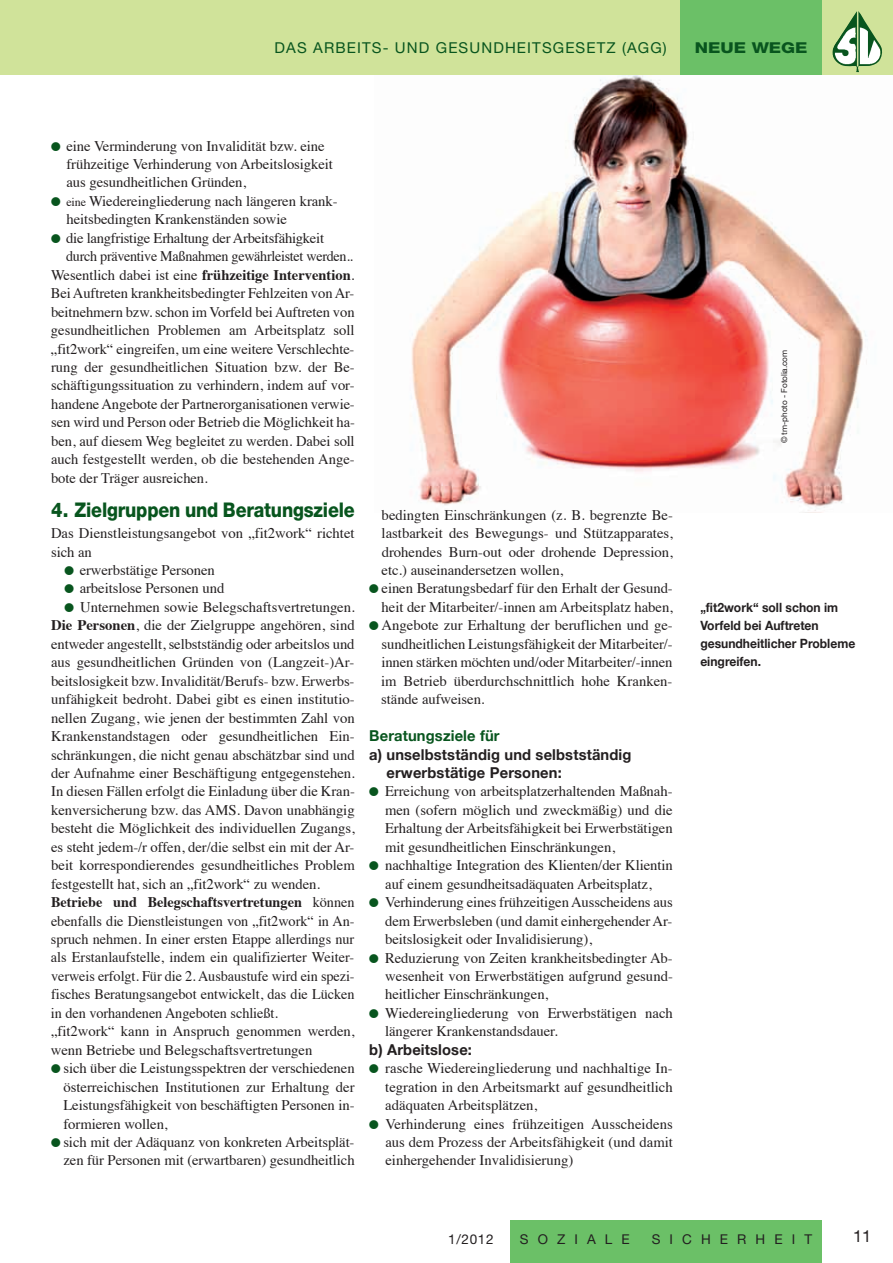
<style>
.page{position:relative;width:893px;height:1263px;background:#fff}
.page>*{position:absolute;margin:0;border:0;box-sizing:border-box;transform-origin:0 0}
.t1{font:800 20.25px "Helvetica Neue";letter-spacing:-.01em;color:#08551e;scale:.9 1}
.t2{font:16.5px "Helvetica Neue";color:#231f20}
.t3{font:700 15px/18.5px "Helvetica Neue";letter-spacing:.01em;color:#231f20}
.t4{font:15px "Helvetica Neue";letter-spacing:.075em;color:#08551e}
.t5{font:700 15px "Helvetica Neue";letter-spacing:.01em;color:#08551e}
.t6{font:800 15px "Helvetica Neue";color:#08551e;scale:1.2 1}
.t7{font:14.7px "Times";letter-spacing:-.005em;color:#231f20}
.t8{font:14.7px "Times";letter-spacing:-.005em;color:#231f20;scale:.96 1}
.t9{font:700 14.7px "Times";color:#231f20}
.t10{font:13.5px "Helvetica Neue";letter-spacing:.675em;color:#231f20}
.t11{font:700 12.75px/18px "Helvetica Neue";color:#231f20;scale:.95 1}
.t12{font:8.25px "Helvetica Neue";letter-spacing:-.005em;color:#231f20}
.s1{font-family:"Monotype Sorts";font-size:12px;color:#08551e}
.s2{font-size:12px}
.s3{font-weight:700}
.s4{font-weight:400}
</style>
<div class="page">
<img style="left:375px;top:74px;width:518px;height:439px">
<div style="left:0;top:0;width:893px;height:74px;background:#d0e39a"></div>
<img style="left:832px;top:11px;width:50px;height:61px">
<div style="left:680px;top:0;width:142px;height:74px;background:#6bc067"></div>
<div style="left:510px;top:1220px;width:312px;height:43px;background:#6bc067"></div>
<p class="t4" style="left:275px;top:43px;width:394px">DAS ARBEITS- UND GESUNDHEITSGESETZ (AGG)</p>
<p class="t6" style="left:695px;top:43px;width:96px">NEUE WEGE</p>
<p class="t7" style="left:51px;top:140px;width:275px"><span class="s1">l</span> eine Verminderung von Invalidität bzw. eine</p>
<p class="t7" style="left:66px;top:158px;width:268px">frühzeitige Verhinderung von Arbeitslosigkeit</p>
<p class="t7" style="left:66px;top:176px;width:181px">aus gesundheitlichen Gründen,</p>
<p class="t7" style="left:51px;top:195px;width:288px"><span class="s1">l</span> <span class="s2">eine</span> Wiedereingliederung nach längeren krank-</p>
<p class="t7" style="left:66px;top:213px;width:222px">heitsbedingten Krankenständen sowie</p>
<p class="t7" style="left:51px;top:232px;width:275px"><span class="s1">l</span> die langfristige Erhaltung der Arbeitsfähigkeit</p>
<p class="t8" style="left:66px;top:250px;width:300px">durch präventive Maßnahmen gewährleistet werden..</p>
<p class="t7" style="left:51px;top:269px;width:305px">Wesentlich dabei ist eine <span class="s3">frühzeitige Intervention</span>.</p>
<p class="t7" style="left:51px;top:287px;width:305px">Bei Auftreten krankheitsbedingter Fehlzeiten von Ar-</p>
<p class="t7" style="left:51px;top:306px;width:305px">beitnehmern bzw. schon im Vorfeld bei Auftreten von</p>
<p class="t7" style="left:51px;top:324px;width:305px">gesundheitlichen Problemen am Arbeitsplatz soll</p>
<p class="t7" style="left:51px;top:342px;width:305px">„fit2work“ eingreifen, um eine weitere Verschlechte-</p>
<p class="t7" style="left:51px;top:361px;width:305px">rung der gesundheitlichen Situation bzw. der Be-</p>
<p class="t7" style="left:51px;top:379px;width:305px">schäftigungssituation zu verhindern, indem auf vor-</p>
<p class="t7" style="left:51px;top:398px;width:305px">handene Angebote der Partnerorganisationen verwie-</p>
<p class="t7" style="left:51px;top:416px;width:305px">sen wird und Person oder Betrieb die Möglichkeit ha-</p>
<p class="t7" style="left:51px;top:435px;width:305px">ben, auf diesem Weg begleitet zu werden. Dabei soll</p>
<p class="t7" style="left:51px;top:453px;width:305px">auch festgestellt werden, ob die bestehenden Ange-</p>
<p class="t7" style="left:51px;top:472px;width:158px">bote der Träger ausreichen.</p>
<h1 class="t1" style="left:51px;top:503px;width:339px">4. Zielgruppen und Beratungsziele</h1>
<p class="t7" style="left:51px;top:527px;width:305px">Das Dienstleistungsangebot von „fit2work“ richtet</p>
<p class="t7" style="left:51px;top:545px;width:42px">sich an</p>
<p class="t7" style="left:64px;top:564px;width:152px"><span class="s1">l</span> erwerbstätige Personen</p>
<p class="t7" style="left:64px;top:582px;width:161px"><span class="s1">l</span> arbeitslose Personen und</p>
<p class="t7" style="left:64px;top:601px;width:292px"><span class="s1">l</span> Unternehmen sowie Belegschaftsvertretungen.</p>
<p class="t7" style="left:51px;top:619px;width:305px"><span class="s3">Die Personen</span>, die der Zielgruppe angehören, sind</p>
<p class="t7" style="left:51px;top:638px;width:305px">entweder angestellt, selbstständig oder arbeitslos und</p>
<p class="t7" style="left:51px;top:656px;width:305px">aus gesundheitlichen Gründen von (Langzeit-)Ar-</p>
<p class="t7" style="left:51px;top:675px;width:305px">beitslosigkeit bzw. Invalidität/Berufs- bzw. Erwerbs-</p>
<p class="t7" style="left:51px;top:693px;width:305px">unfähigkeit bedroht. Dabei gibt es einen institutio-</p>
<p class="t7" style="left:51px;top:711px;width:305px">nellen Zugang, wie jenen der bestimmten Zahl von</p>
<p class="t7" style="left:51px;top:730px;width:305px">Krankenstandstagen oder gesundheitlichen Ein-</p>
<p class="t7" style="left:51px;top:748px;width:305px">schränkungen, die nicht genau abschätzbar sind und</p>
<p class="t7" style="left:51px;top:767px;width:305px">der Aufnahme einer Beschäftigung entgegenstehen.</p>
<p class="t7" style="left:51px;top:785px;width:305px">In diesen Fällen erfolgt die Einladung über die Kran-</p>
<p class="t7" style="left:51px;top:804px;width:305px">kenversicherung bzw. das AMS. Davon unabhängig</p>
<p class="t7" style="left:51px;top:822px;width:305px">besteht die Möglichkeit des individuellen Zugangs,</p>
<p class="t7" style="left:51px;top:841px;width:305px">es steht jedem-/r offen, der/die selbst ein mit der Ar-</p>
<p class="t7" style="left:51px;top:859px;width:305px">beit korrespondierendes gesundheitliches Problem</p>
<p class="t7" style="left:51px;top:878px;width:270px">festgestellt hat, sich an „fit2work“ zu wenden.</p>
<p class="t9" style="left:51px;top:896px;width:305px">Betriebe und Belegschaftsvertretungen <span class="s4">können</span></p>
<p class="t7" style="left:51px;top:914px;width:305px">ebenfalls die Dienstleistungen von „fit2work“ in An-</p>
<p class="t7" style="left:51px;top:933px;width:305px">spruch nehmen. In einer ersten Etappe allerdings nur</p>
<p class="t7" style="left:51px;top:951px;width:305px">als Erstanlaufstelle, indem ein qualifizierter Weiter-</p>
<p class="t7" style="left:51px;top:970px;width:305px">verweis erfolgt. Für die 2. Ausbaustufe wird ein spezi-</p>
<p class="t7" style="left:51px;top:988px;width:305px">fisches Beratungsangebot entwickelt, das die Lücken</p>
<p class="t7" style="left:51px;top:1007px;width:228px">in den vorhandenen Angeboten schließt.</p>
<p class="t7" style="left:51px;top:1025px;width:305px">„fit2work“ kann in Anspruch genommen werden,</p>
<p class="t7" style="left:51px;top:1044px;width:263px">wenn Betriebe und Belegschaftsvertretungen</p>
<p class="t7" style="left:51px;top:1062px;width:305px"><span class="s1">l</span> sich über die Leistungsspektren der verschiedenen</p>
<p class="t7" style="left:63px;top:1081px;width:293px">österreichischen Institutionen zur Erhaltung der</p>
<p class="t7" style="left:63px;top:1099px;width:293px">Leistungsfähigkeit von beschäftigten Personen in-</p>
<p class="t7" style="left:63px;top:1117px;width:106px">formieren wollen,</p>
<p class="t7" style="left:51px;top:1136px;width:305px"><span class="s1">l</span> sich mit der Adäquanz von konkreten Arbeitsplät-</p>
<p class="t7" style="left:63px;top:1154px;width:293px">zen für Personen mit (erwartbaren) gesundheitlich</p>
<p class="t7" style="left:382px;top:509px;width:293px">bedingten Einschränkungen (z. B. begrenzte Be-</p>
<p class="t7" style="left:382px;top:527px;width:293px">lastbarkeit des Bewegungs- und Stützapparates,</p>
<p class="t7" style="left:382px;top:545px;width:293px">drohendes Burn-out oder drohende Depression,</p>
<p class="t7" style="left:382px;top:564px;width:183px">etc.) auseinandersetzen wollen,</p>
<p class="t7" style="left:369px;top:582px;width:305px"><span class="s1">l</span> einen Beratungsbedarf für den Erhalt der Gesund-</p>
<p class="t7" style="left:382px;top:601px;width:293px">heit der Mitarbeiter/-innen am Arbeitsplatz haben,</p>
<p class="t7" style="left:369px;top:619px;width:305px"><span class="s1">l</span> Angebote zur Erhaltung der beruflichen und ge-</p>
<p class="t7" style="left:382px;top:638px;width:293px">sundheitlichen Leistungsfähigkeit der Mitarbeiter/-</p>
<p class="t7" style="left:381px;top:656px;width:293px">innen stärken möchten und/oder Mitarbeiter/-innen</p>
<p class="t7" style="left:381px;top:675px;width:293px">im Betrieb überdurchschnittlich hohe Kranken-</p>
<p class="t7" style="left:381px;top:693px;width:105px">stände aufweisen.</p>
<p class="t5" style="left:369px;top:726px;width:132px">Beratungsziele für</p>
<p class="t3" style="left:386px;top:745px;width:247px;text-indent:-17px">a) unselbstständig und selbstständig erwerbstätige Personen:</p>
<p class="t7" style="left:369px;top:785px;width:305px"><span class="s1">l</span> Erreichung von arbeitsplatzerhaltenden Maßnah-</p>
<p class="t7" style="left:385px;top:804px;width:289px">men (sofern möglich und zweckmäßig) und die</p>
<p class="t7" style="left:385px;top:822px;width:289px">Erhaltung der Arbeitsfähigkeit bei Erwerbstätigen</p>
<p class="t7" style="left:385px;top:841px;width:231px">mit gesundheitlichen Einschränkungen,</p>
<p class="t7" style="left:369px;top:859px;width:305px"><span class="s1">l</span> nachhaltige Integration des Klienten/der Klientin</p>
<p class="t7" style="left:385px;top:878px;width:268px">auf einem gesundheitsadäquaten Arbeitsplatz,</p>
<p class="t7" style="left:369px;top:896px;width:305px"><span class="s1">l</span> Verhinderung eines frühzeitigen Ausscheidens aus</p>
<p class="t7" style="left:385px;top:914px;width:289px">dem Erwerbsleben (und damit einhergehender Ar-</p>
<p class="t7" style="left:385px;top:933px;width:208px">beitslosigkeit oder Invalidisierung),</p>
<p class="t7" style="left:369px;top:951px;width:305px"><span class="s1">l</span> Reduzierung von Zeiten krankheitsbedingter Ab-</p>
<p class="t7" style="left:385px;top:970px;width:289px">wesenheit von Erwerbstätigen aufgrund gesund-</p>
<p class="t7" style="left:385px;top:988px;width:165px">heitlicher Einschränkungen,</p>
<p class="t7" style="left:369px;top:1007px;width:305px"><span class="s1">l</span> Wiedereingliederung von Erwerbstätigen nach</p>
<p class="t7" style="left:385px;top:1025px;width:174px">längerer Krankenstandsdauer.</p>
<p class="t3" style="left:369px;top:1040px;width:104px">b) Arbeitslose:</p>
<p class="t7" style="left:369px;top:1062px;width:305px"><span class="s1">l</span> rasche Wiedereingliederung und nachhaltige In-</p>
<p class="t7" style="left:385px;top:1081px;width:289px">tegration in den Arbeitsmarkt auf gesundheitlich</p>
<p class="t7" style="left:385px;top:1099px;width:153px">adäquaten Arbeitsplätzen,</p>
<p class="t7" style="left:369px;top:1117px;width:305px"><span class="s1">l</span> Verhinderung eines frühzeitigen Ausscheidens</p>
<p class="t7" style="left:385px;top:1136px;width:289px">aus dem Prozess der Arbeitsfähigkeit (und damit</p>
<p class="t7" style="left:385px;top:1154px;width:189px">einhergehender Invalidisierung)</p>
<p class="t12" style="left:781px;top:443px;width:95px;rotate:-90deg">© tm-photo - Fotolia.com</p>
<p class="t11" style="left:700px;top:598px;width:165px">„fit2work“ soll schon im<br>Vorfeld bei Auftreten gesundheitlicher Probleme eingreifen.</p>
<p class="t10" style="left:448px;top:1234px;width:47px">1/2012</p>
<p class="t10" style="left:520px;top:1234px;width:111px">SOZIALE</p>
<p class="t10" style="left:652px;top:1234px;width:162px">SICHERHEIT</p>
<p class="t2" style="left:853px;top:1230px;width:20px">11</p>
</div>
